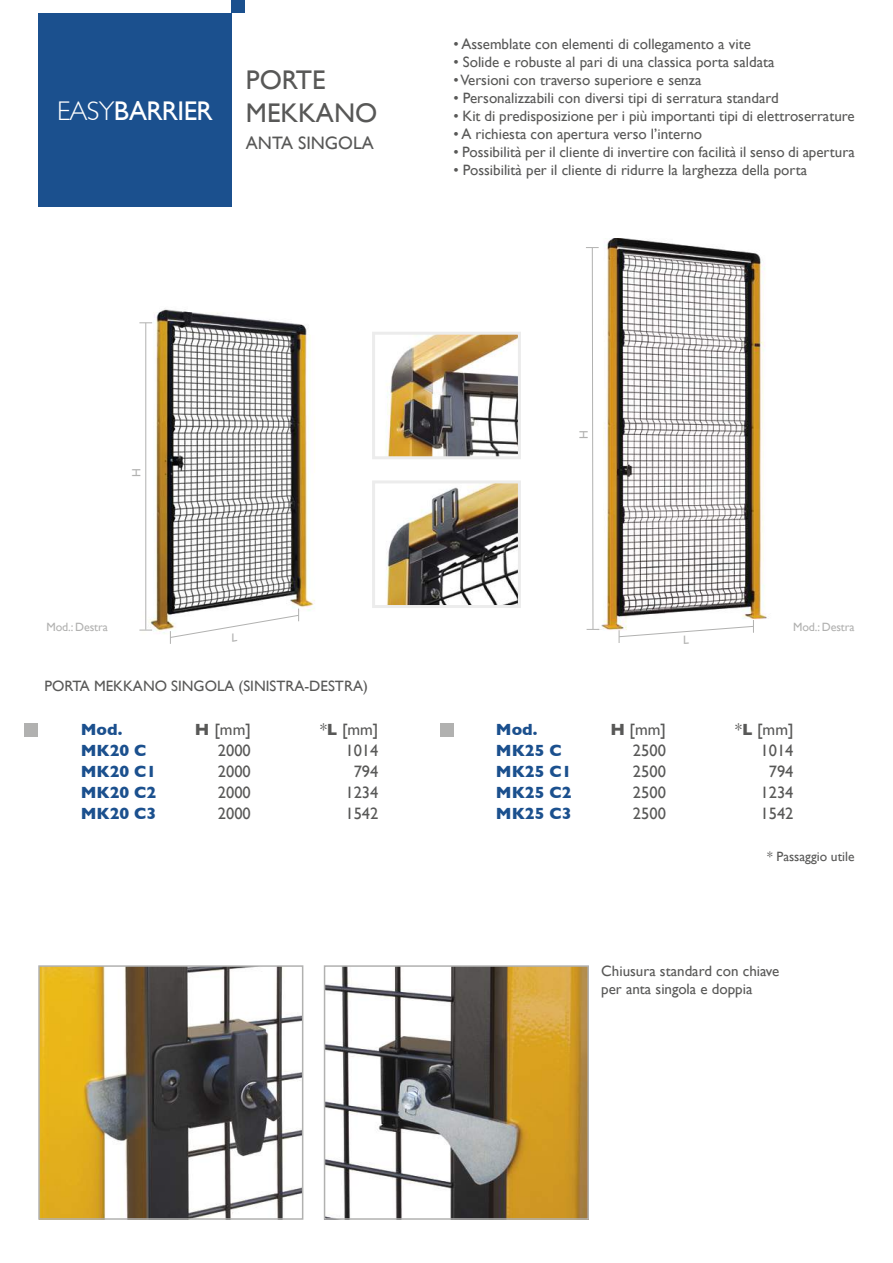
<style>
.page{position:relative;width:893px;height:1263px;background:#fff}
.page>*{position:absolute;margin:0;border:0;box-sizing:border-box;transform-origin:0 0}
.t1{font:27px/32.4px "Gill Sans";color:#585857}
.t2{font:27px "Gill Sans";letter-spacing:-.025em;color:#fff}
.t3{font:18px "Gill Sans";color:#585857}
.t4{font:16.5px "Gill Sans";color:#585857}
.t5{font:700 16.5px "Gill Sans";color:#1b508e}
.t6{font:15px/18px "Gill Sans";color:#585857}
.t7{font:13.5px "Gill Sans";color:#585857}
.t8{font:12px "Gill Sans";letter-spacing:-.01em;color:#b1b1b0}
.s1{font-weight:300}
.s2{font-weight:700}
</style>
<div class="page">
<img style="left:139px;top:308px;width:176px;height:326px">
<img style="left:599px;top:239px;width:168px;height:391px">
<svg style="left:372px;top:480px;width:149px;height:128px"></svg>
<img style="left:372px;top:332px;width:149px;height:127px">
<img style="left:41px;top:968px;width:259px;height:249px">
<div style="left:38px;top:965px;width:265px;height:255px;border:2px solid #b1b1b0"></div>
<img style="left:327px;top:968px;width:259px;height:249px">
<div style="left:324px;top:965px;width:265px;height:255px;border:2px solid #b1b1b0"></div>
<div style="left:232px;top:0;width:13px;height:13px;background:#1b508e"></div>
<div style="left:38px;top:13px;width:194px;height:193px;background:#1b508e"></div>
<div style="left:25px;top:723px;width:13px;height:13px;background:#b1b1b0"></div>
<div style="left:440px;top:723px;width:13px;height:13px;background:#b1b1b0"></div>
<svg style="left:586px;top:247px;width:13px;height:383px"></svg>
<hr style="left:145px;top:323px;width:1px;height:307px;background:#b1b1b0">
<svg style="left:139px;top:322px;width:13px;height:1px"></svg>
<svg style="left:139px;top:630px;width:13px;height:1px"></svg>
<svg style="left:618px;top:620px;width:136px;height:23px"></svg>
<svg style="left:169px;top:608px;width:130px;height:36px"></svg>
<h1 class="t2" style="left:57px;top:95px;width:157px"><span class="s1">EASY</span>BARRIER</h1>
<h1 class="t1" style="left:246px;top:64px;width:133px">PORTE<br>MEKKANO</h1>
<p class="t3" style="left:246px;top:132px;width:129px">ANTA SINGOLA</p>
<p class="t6" style="left:453px;top:34px;width:299px">• Assemblate con elementi di collegamento a vite</p>
<p class="t6" style="left:453px;top:52px;width:323px">• Solide e robuste al pari di una classica porta saldata</p>
<p class="t6" style="left:453px;top:70px;width:250px">• Versioni con traverso superiore e senza</p>
<p class="t6" style="left:453px;top:88px;width:327px">• Personalizzabili con diversi tipi di serratura standard</p>
<p class="t6" style="left:453px;top:106px;width:403px">• Kit di predisposizione per i più importanti tipi di elettroserrature</p>
<p class="t6" style="left:453px;top:124px;width:250px">• A richiesta con apertura verso l’interno</p>
<p class="t6" style="left:453px;top:142px;width:403px">• Possibilità per il cliente di invertire con facilità il senso di apertura</p>
<p class="t6" style="left:453px;top:160px;width:355px">• Possibilità per il cliente di ridurre la larghezza della porta</p>
<p class="t8" style="left:129px;top:477px;width:10px;rotate:-90deg">H</p>
<p class="t8" style="left:577px;top:439px;width:10px;rotate:-90deg">H</p>
<p class="t8" style="left:46px;top:620px;width:63px">Mod.: Destra</p>
<p class="t8" style="left:793px;top:620px;width:63px">Mod.: Destra</p>
<p class="t6" style="left:45px;top:676px;width:325px">PORTA MEKKANO SINGOLA (SINISTRA-DESTRA)</p>
<p class="t5" style="left:81px;top:717px;width:43px">Mod.</p>
<p class="t4" style="left:195px;top:720px;width:57px"><span class="s2">H</span> [mm]</p>
<p class="t4" style="left:320px;top:720px;width:60px">*<span class="s2">L</span> [mm]</p>
<p class="t5" style="left:81px;top:738px;width:67px">MK20 C</p>
<p class="t4" style="left:218px;top:741px;width:34px">2000</p>
<p class="t4" style="left:345px;top:741px;width:34px">1014</p>
<p class="t5" style="left:81px;top:759px;width:77px">MK20 C1</p>
<p class="t4" style="left:218px;top:762px;width:34px">2000</p>
<p class="t4" style="left:354px;top:762px;width:26px">794</p>
<p class="t5" style="left:81px;top:780px;width:77px">MK20 C2</p>
<p class="t4" style="left:218px;top:783px;width:34px">2000</p>
<p class="t4" style="left:345px;top:783px;width:34px">1234</p>
<p class="t5" style="left:81px;top:801px;width:77px">MK20 C3</p>
<p class="t4" style="left:218px;top:804px;width:34px">2000</p>
<p class="t4" style="left:345px;top:804px;width:34px">1542</p>
<p class="t5" style="left:496px;top:717px;width:43px">Mod.</p>
<p class="t4" style="left:610px;top:720px;width:57px"><span class="s2">H</span> [mm]</p>
<p class="t4" style="left:735px;top:720px;width:60px">*<span class="s2">L</span> [mm]</p>
<p class="t5" style="left:496px;top:738px;width:67px">MK25 C</p>
<p class="t4" style="left:633px;top:741px;width:34px">2500</p>
<p class="t4" style="left:760px;top:741px;width:35px">1014</p>
<p class="t5" style="left:496px;top:759px;width:77px">MK25 C1</p>
<p class="t4" style="left:633px;top:762px;width:34px">2500</p>
<p class="t4" style="left:769px;top:762px;width:26px">794</p>
<p class="t5" style="left:496px;top:780px;width:77px">MK25 C2</p>
<p class="t4" style="left:633px;top:783px;width:34px">2500</p>
<p class="t4" style="left:760px;top:783px;width:34px">1234</p>
<p class="t5" style="left:496px;top:801px;width:77px">MK25 C3</p>
<p class="t4" style="left:633px;top:804px;width:34px">2500</p>
<p class="t4" style="left:760px;top:804px;width:34px">1542</p>
<p class="t7" style="left:767px;top:849px;width:89px">* Passaggio utile</p>
<p class="t6" style="left:601px;top:961px;width:180px">Chiusura standard con chiave per anta singola e doppia</p>
</div>
